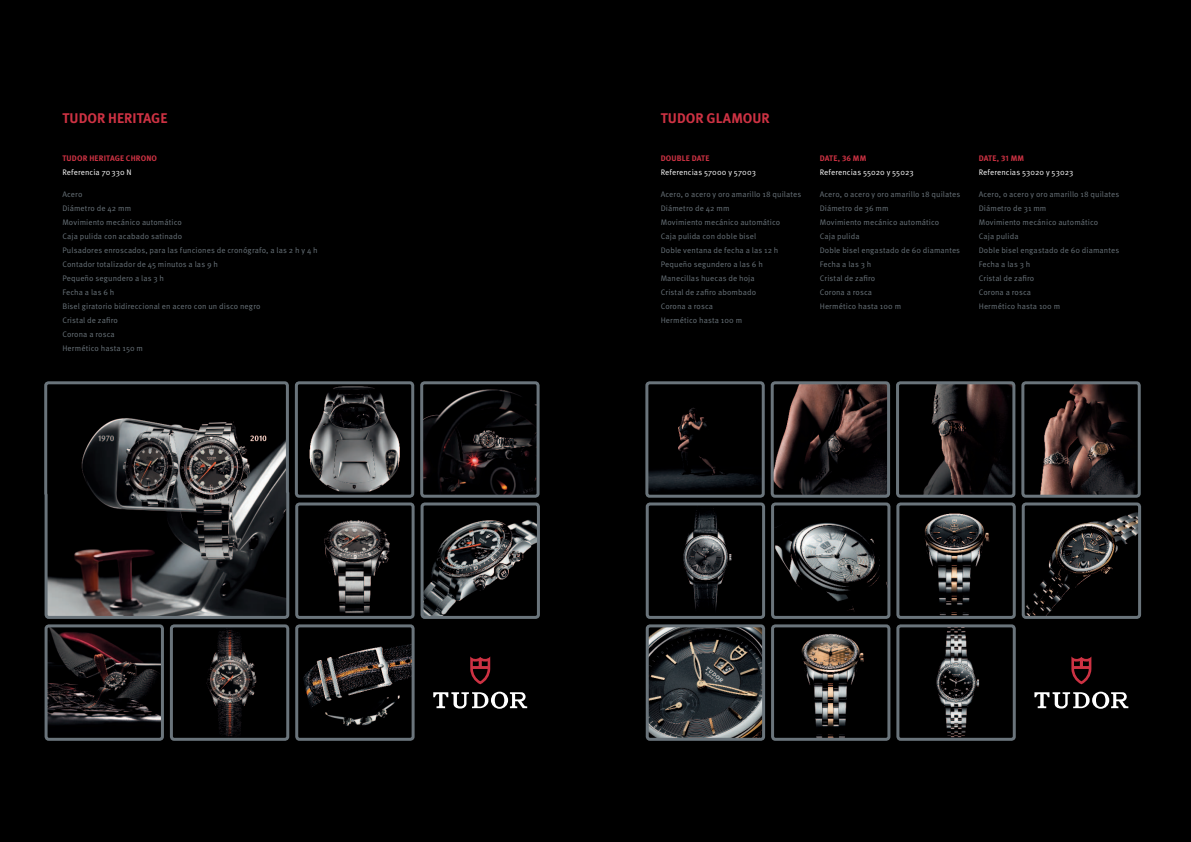
<style>
.page{position:relative;width:1191px;height:842px;background:#fff}
.page>*{position:absolute;margin:0;border:0;box-sizing:border-box;transform-origin:0 0}
.t1{font:700 14px "Meta OT";color:#cd3243}
.t2{font:8px/14px "Meta OT";letter-spacing:.01em;color:#6a747b}
.t3{font:8px "Meta OT";letter-spacing:.01em;color:#fff}
.t4{font:700 8px "Meta OT";letter-spacing:.015em;color:#cd3243}
</style>
<div class="page">
<div style="left:0;top:0;width:595px;height:842px;background:#000"></div>
<div style="left:595px;top:0;width:596px;height:842px;background:#000"></div>
<img style="left:49px;top:628px;width:111px;height:97px">
<div style="left:45px;top:624px;width:119px;height:117px;border:3px solid #6a747b;border-radius:3px"></div>
<svg style="left:44px;top:381px;width:246px;height:238px"></svg>
<img style="left:206px;top:628px;width:51px;height:108px">
<div style="left:170px;top:624px;width:119px;height:117px;border:3px solid #6a747b;border-radius:3px"></div>
<img style="left:309px;top:386px;width:91px;height:107px">
<div style="left:295px;top:381px;width:119px;height:117px;border:3px solid #6a747b;border-radius:3px"></div>
<img style="left:324px;top:520px;width:66px;height:94px">
<div style="left:295px;top:502px;width:119px;height:117px;border:3px solid #6a747b;border-radius:3px"></div>
<img style="left:303px;top:644px;width:107px;height:82px">
<div style="left:295px;top:624px;width:119px;height:117px;border:3px solid #6a747b;border-radius:3px"></div>
<img style="left:424px;top:389px;width:111px;height:105px">
<div style="left:420px;top:381px;width:119px;height:117px;border:3px solid #6a747b;border-radius:3px"></div>
<img style="left:424px;top:520px;width:112px;height:95px">
<div style="left:420px;top:502px;width:120px;height:117px;border:3px solid #6a747b;border-radius:3px"></div>
<svg style="left:470px;top:656px;width:20px;height:28px"></svg>
<svg style="left:433px;top:692px;width:94px;height:17px"></svg>
<img style="left:649px;top:408px;width:111px;height:83px">
<div style="left:645px;top:381px;width:119px;height:117px;border:3px solid #6a747b;border-radius:3px"></div>
<img style="left:683px;top:508px;width:49px;height:102px">
<div style="left:646px;top:502px;width:119px;height:117px;border:3px solid #6a747b;border-radius:3px"></div>
<img style="left:650px;top:628px;width:111px;height:109px">
<div style="left:646px;top:624px;width:119px;height:117px;border:3px solid #6a747b;border-radius:3px"></div>
<img style="left:774px;top:385px;width:112px;height:109px">
<div style="left:770px;top:381px;width:120px;height:117px;border:3px solid #6a747b;border-radius:3px"></div>
<img style="left:775px;top:523px;width:105px;height:89px">
<div style="left:771px;top:502px;width:119px;height:117px;border:3px solid #6a747b;border-radius:3px"></div>
<img style="left:801px;top:633px;width:63px;height:104px">
<div style="left:771px;top:624px;width:119px;height:117px;border:3px solid #6a747b;border-radius:3px"></div>
<img style="left:923px;top:385px;width:88px;height:109px">
<div style="left:896px;top:381px;width:119px;height:117px;border:3px solid #6a747b;border-radius:3px"></div>
<img style="left:924px;top:513px;width:66px;height:102px">
<div style="left:896px;top:502px;width:119px;height:117px;border:3px solid #6a747b;border-radius:3px"></div>
<img style="left:936px;top:629px;width:44px;height:108px">
<div style="left:896px;top:624px;width:119px;height:117px;border:3px solid #6a747b;border-radius:3px"></div>
<img style="left:1040px;top:385px;width:96px;height:109px">
<div style="left:1021px;top:381px;width:119px;height:117px;border:3px solid #6a747b;border-radius:3px"></div>
<img style="left:1025px;top:512px;width:112px;height:103px">
<div style="left:1021px;top:502px;width:120px;height:117px;border:3px solid #6a747b;border-radius:3px"></div>
<svg style="left:1071px;top:656px;width:20px;height:28px"></svg>
<svg style="left:1034px;top:692px;width:94px;height:17px"></svg>
<h1 class="t1" style="left:62px;top:109px;width:105px">TUDOR HERITAGE</h1>
<h1 class="t1" style="left:660px;top:109px;width:111px">TUDOR GLAMOUR</h1>
<p class="t4" style="left:62px;top:153px;width:96px">TUDOR HERITAGE CHRONO</p>
<p class="t3" style="left:62px;top:167px;width:71px">Referencia 70330 N</p>
<p class="t2" style="left:62px;top:187px;width:257px">Acero<br>Diámetro de 42 mm<br>Movimiento mecánico automático<br>Caja pulida con acabado satinado<br>Pulsadores enroscados, para las funciones de cronógrafo, a las 2 h y 4 h<br>Contador totalizador de 45 minutos a las 9 h<br>Pequeño segundero a las 3 h<br>Fecha a las 6 h<br>Bisel giratorio bidireccional en acero con un disco negro<br>Cristal de zafiro<br>Corona a rosca<br>Hermético hasta 150 m</p>
<p class="t4" style="left:660px;top:153px;width:11px">DOUBLE</p>
<p class="t4" style="left:691px;top:153px;width:6px">DATE</p>
<p class="t3" style="left:660px;top:167px;width:97px">Referencias 57000 y 57003</p>
<p class="t2" style="left:660px;top:187px;width:142px">Acero, o acero y oro amarillo 18 quilates<br>Diámetro de 42 mm<br>Movimiento mecánico automático<br>Caja pulida con doble bisel<br>Doble ventana de fecha a las 12 h<br>Pequeño segundero a las 6 h<br>Manecillas huecas de hoja<br>Cristal de zafiro abombado<br>Corona a rosca<br>Hermético hasta 100 m</p>
<p class="t4" style="left:819px;top:153px;width:38px">DATE, 36 MM</p>
<p class="t3" style="left:819px;top:167px;width:95px">Referencias 55020 y 55023</p>
<p class="t2" style="left:819px;top:187px;width:142px">Acero, o acero y oro amarillo 18 quilates<br>Diámetro de 36 mm<br>Movimiento mecánico automático<br>Caja pulida<br>Doble bisel engastado de 60 diamantes<br>Fecha a las 3 h<br>Cristal de zafiro<br>Corona a rosca<br>Hermético hasta 100 m</p>
<p class="t4" style="left:978px;top:153px;width:37px">DATE, 31 MM</p>
<p class="t3" style="left:978px;top:167px;width:96px">Referencias 53020 y 53023</p>
<p class="t2" style="left:978px;top:187px;width:142px">Acero, o acero y oro amarillo 18 quilates<br>Diámetro de 31 mm<br>Movimiento mecánico automático<br>Caja pulida<br>Doble bisel engastado de 60 diamantes<br>Fecha a las 3 h<br>Cristal de zafiro<br>Corona a rosca<br>Hermético hasta 100 m</p>
</div>
